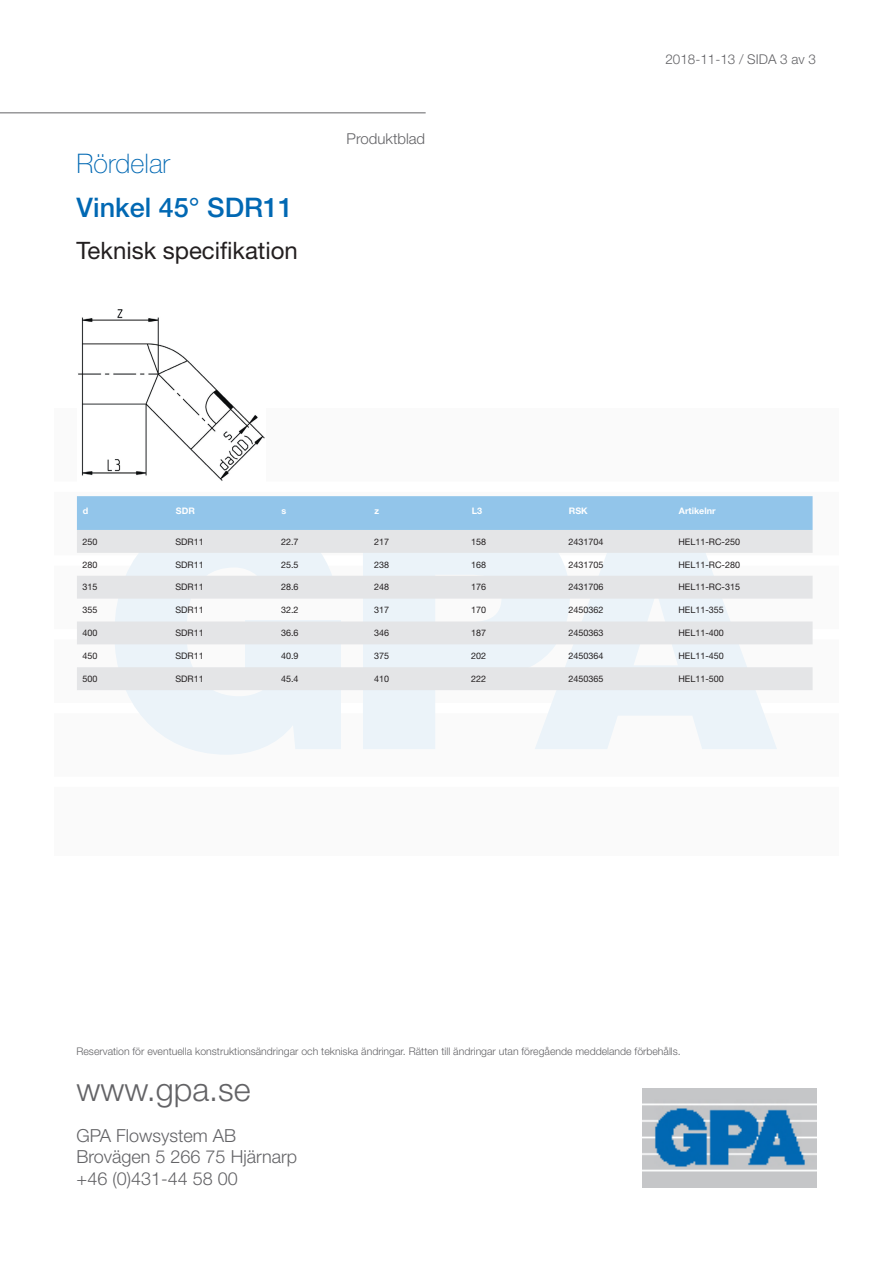
<style>
.page{position:relative;width:893px;height:1263px;background:#fff}
.page>*{position:absolute;margin:0;border:0;box-sizing:border-box;transform-origin:0 0}
.t1{font:300 32.4px "Helvetica Neue LT Std";color:#636366}
.t2{font:500 27px "Helvetica Neue LT Std";color:#0168b3}
.t3{font:100 27px "Helvetica Neue LT Std";color:#0168b3}
.t4{font:24px "Helvetica Neue LT Std";color:#231f20}
.t5{font:300 18px/21.6px "Helvetica Neue LT Std";color:#636366}
.t6{font:300 15px "Helvetica Neue LT Std";color:#636366}
.t7{font:300 13.5px "Helvetica Neue LT Std";color:#636366}
.t8{font:300 10.5px "Helvetica Neue LT Std";color:#636366}
.t9{font:9px "Helvetica Neue LT Std";color:#231f20}
.t10{font:700 9px "Helvetica Neue LT Std";color:#fff}
</style>
<div class="page">
<div style="left:54px;top:408px;width:785px;height:447px;background:#fafafa"></div>
<div style="left:54px;top:777px;width:785px;height:10px;background:#fff"></div>
<div style="left:54px;top:703px;width:785px;height:10px;background:#fff"></div>
<div style="left:54px;top:629px;width:785px;height:10px;background:#fff"></div>
<div style="left:54px;top:555px;width:785px;height:11px;background:#fff"></div>
<div style="left:54px;top:482px;width:785px;height:10px;background:#fff"></div>
<svg style="left:126px;top:690px;width:215px;height:65px;fill:#ebf3f9"></svg>
<div style="left:363px;top:690px;width:72px;height:59px;background:#ebf3f9"></div>
<svg style="left:535px;top:690px;width:242px;height:59px;fill:#ebf3f9"></svg>
<hr style="left:0;top:112px;width:426px;height:1px;background:#636366">
<img style="left:643px;top:1088px;width:173px;height:99px">
<img style="left:78px;top:309px;width:187px;height:172px">
<div style="left:77px;top:496px;width:736px;height:34px;background:#92c5ea"></div>
<svg style="left:77px;top:530px;width:736px;height:160px;fill:#e4e5e7"></svg>
<h2 class="t3" style="left:77px;top:148px;width:95px">Rördelar</h2>
<h2 class="t2" style="left:77px;top:191px;width:218px">Vinkel 45° SDR11</h2>
<h3 class="t4" style="left:77px;top:236px;width:223px">Teknisk specifikation</h3>
<h3 class="t6" style="left:347px;top:129px;width:80px">Produktblad</h3>
<h3 class="t7" style="left:665px;top:51px;width:152px">2018-11-13 / SIDA 3 av 3</h3>
<p class="t10" style="left:83px;top:505px;width:7px">d</p>
<p class="t10" style="left:176px;top:505px;width:21px">SDR</p>
<p class="t10" style="left:282px;top:505px;width:6px">s</p>
<p class="t10" style="left:374px;top:505px;width:6px">z</p>
<p class="t10" style="left:472px;top:505px;width:12px">L3</p>
<p class="t10" style="left:569px;top:505px;width:20px">RSK</p>
<p class="t10" style="left:679px;top:505px;width:38px">Artikelnr</p>
<p class="t9" style="left:82px;top:536px;width:17px">250</p>
<p class="t9" style="left:175px;top:536px;width:30px">SDR11</p>
<p class="t9" style="left:281px;top:536px;width:19px">22.7</p>
<p class="t9" style="left:374px;top:536px;width:17px">217</p>
<p class="t9" style="left:471px;top:536px;width:17px">158</p>
<p class="t9" style="left:568px;top:536px;width:37px">2431704</p>
<p class="t9" style="left:678px;top:536px;width:63px">HEL11-RC-250</p>
<p class="t9" style="left:82px;top:559px;width:17px">280</p>
<p class="t9" style="left:175px;top:559px;width:30px">SDR11</p>
<p class="t9" style="left:281px;top:559px;width:19px">25.5</p>
<p class="t9" style="left:374px;top:559px;width:17px">238</p>
<p class="t9" style="left:471px;top:559px;width:17px">168</p>
<p class="t9" style="left:568px;top:559px;width:37px">2431705</p>
<p class="t9" style="left:678px;top:559px;width:63px">HEL11-RC-280</p>
<p class="t9" style="left:82px;top:582px;width:17px">315</p>
<p class="t9" style="left:175px;top:582px;width:30px">SDR11</p>
<p class="t9" style="left:281px;top:582px;width:19px">28.6</p>
<p class="t9" style="left:374px;top:582px;width:17px">248</p>
<p class="t9" style="left:471px;top:582px;width:17px">176</p>
<p class="t9" style="left:568px;top:582px;width:37px">2431706</p>
<p class="t9" style="left:678px;top:582px;width:63px">HEL11-RC-315</p>
<p class="t9" style="left:82px;top:605px;width:17px">355</p>
<p class="t9" style="left:175px;top:605px;width:30px">SDR11</p>
<p class="t9" style="left:281px;top:605px;width:19px">32.2</p>
<p class="t9" style="left:374px;top:605px;width:17px">317</p>
<p class="t9" style="left:471px;top:605px;width:17px">170</p>
<p class="t9" style="left:568px;top:605px;width:37px">2450362</p>
<p class="t9" style="left:678px;top:605px;width:47px">HEL11-355</p>
<p class="t9" style="left:82px;top:627px;width:17px">400</p>
<p class="t9" style="left:175px;top:627px;width:30px">SDR11</p>
<p class="t9" style="left:281px;top:627px;width:19px">36.6</p>
<p class="t9" style="left:374px;top:627px;width:17px">346</p>
<p class="t9" style="left:471px;top:627px;width:17px">187</p>
<p class="t9" style="left:568px;top:627px;width:37px">2450363</p>
<p class="t9" style="left:678px;top:627px;width:47px">HEL11-400</p>
<p class="t9" style="left:82px;top:650px;width:17px">450</p>
<p class="t9" style="left:175px;top:650px;width:30px">SDR11</p>
<p class="t9" style="left:281px;top:650px;width:19px">40.9</p>
<p class="t9" style="left:374px;top:650px;width:17px">375</p>
<p class="t9" style="left:471px;top:650px;width:17px">202</p>
<p class="t9" style="left:568px;top:650px;width:37px">2450364</p>
<p class="t9" style="left:678px;top:650px;width:47px">HEL11-450</p>
<p class="t9" style="left:82px;top:673px;width:17px">500</p>
<p class="t9" style="left:175px;top:673px;width:30px">SDR11</p>
<p class="t9" style="left:281px;top:673px;width:19px">45.4</p>
<p class="t9" style="left:374px;top:673px;width:17px">410</p>
<p class="t9" style="left:471px;top:673px;width:17px">222</p>
<p class="t9" style="left:568px;top:673px;width:37px">2450365</p>
<p class="t9" style="left:678px;top:673px;width:47px">HEL11-500</p>
<p class="t8" style="left:77px;top:1045px;width:606px">Reservation för eventuella konstruktionsändringar och tekniska ändringar. Rätten till ändringar utan föregående meddelande förbehålls.</p>
<h1 class="t1" style="left:77px;top:1069px;width:176px">www.gpa.se</h1>
<h3 class="t5" style="left:77px;top:1124px;width:222px">GPA Flowsystem AB<br>Brovägen 5 266 75 Hjärnarp +46 (0)431-44 58 00</h3>
</div>
